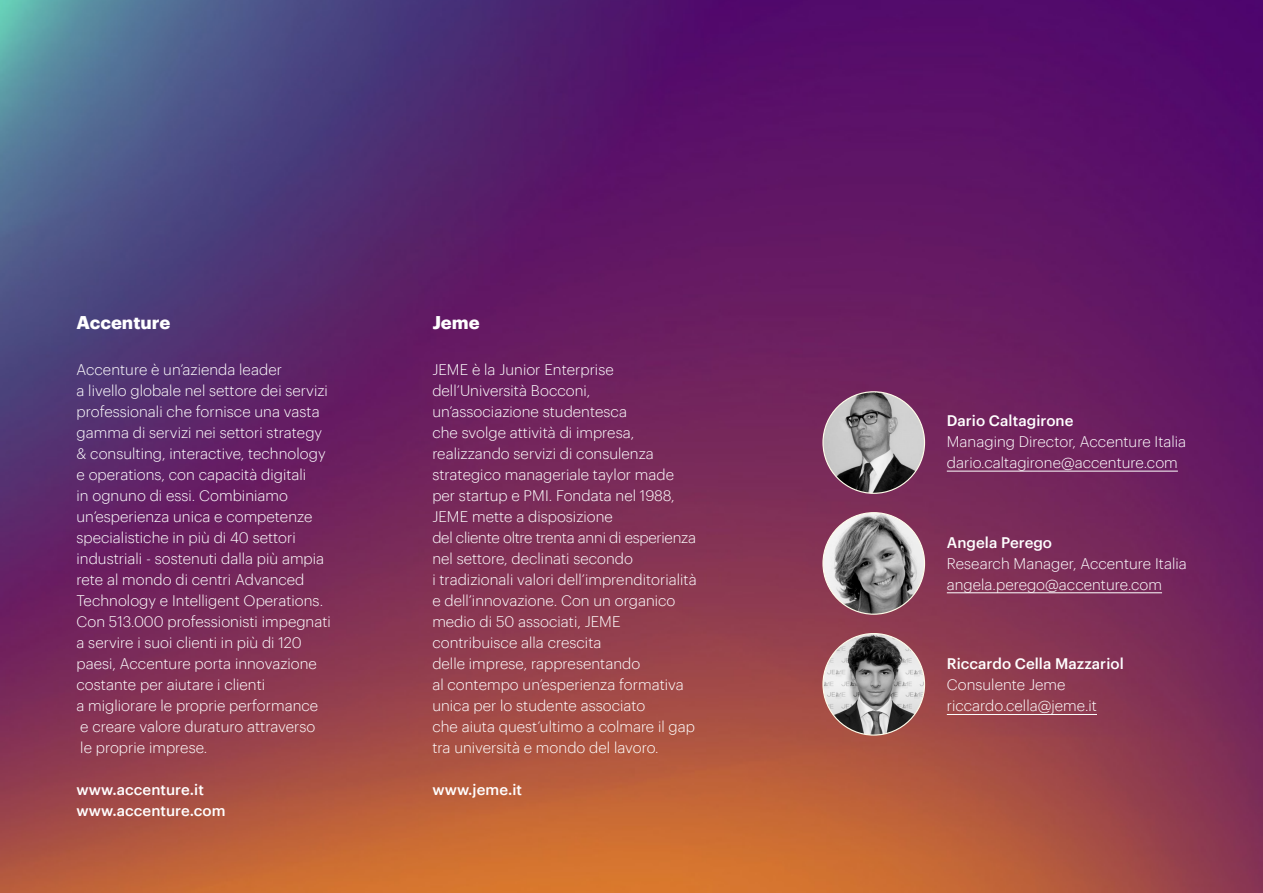
<style>
.page{position:relative;width:1263px;height:893px;background:#fff}
.page>*{position:absolute;margin:0;border:0;box-sizing:border-box;transform-origin:0 0}
.t1{font:700 18px "Graphik";color:#fff}
.t2{font:300 15px/21px "Graphik";color:#fff}
.t3{font:500 15px "Graphik";color:#fff}
.s1{font-weight:500}
</style>
<div class="page">
<img style="left:0;top:0;width:1263px;height:893px">
<hr style="left:947px;top:471px;width:231px;height:1px;background:#fff">
<hr style="left:947px;top:592px;width:215px;height:1px;background:#fff">
<hr style="left:947px;top:714px;width:150px;height:1px;background:#fff">
<img style="left:823px;top:392px;width:101px;height:101px;border-radius:51px">
<img style="left:823px;top:513px;width:101px;height:101px;border-radius:51px">
<img style="left:823px;top:634px;width:101px;height:101px;border-radius:51px">
<p class="t1" style="left:77px;top:308px;width:95px">Accenture</p>
<p class="t1" style="left:432px;top:308px;width:49px">Jeme</p>
<p class="t2" style="left:77px;top:358px;width:256px">Accenture è un’azienda leader<br>a livello globale nel settore dei servizi professionali che fornisce una vasta gamma di servizi nei settori strategy &amp; consulting, interactive, technology e operations, con capacità digitali<br>in ognuno di essi. Combiniamo un’esperienza unica e competenze specialistiche in più di 40 settori industriali - sostenuti dalla più ampia rete al mondo di centri Advanced Technology e Intelligent Operations.<br>Con 513.000 professionisti impegnati a servire i suoi clienti in più di 120 paesi, Accenture porta innovazione costante per aiutare i clienti<br>a migliorare le proprie performance<br>e creare valore duraturo attraverso<br>le proprie imprese.</p>
<p class="t3" style="left:77px;top:779px;width:129px">www.accenture.it</p>
<p class="t3" style="left:77px;top:800px;width:151px">www.accenture.com</p>
<p class="t2" style="left:432px;top:358px;width:183px">JEME è la Junior Enterprise</p>
<p class="t2" style="left:432px;top:379px;width:266px">dell’Università Bocconi, un’associazione studentesca<br>che svolge attività di impresa, realizzando servizi di consulenza strategico manageriale taylor made per startup e PMI. Fondata nel 1988, JEME mette a disposizione<br>del cliente oltre trenta anni di esperienza nel settore, declinati secondo<br>i tradizionali valori dell’imprenditorialità e dell’innovazione. Con un organico medio di 50 associati, JEME contribuisce alla crescita<br>delle imprese, rappresentando<br>al contempo un’esperienza formativa unica per lo studente associato<br>che aiuta quest’ultimo a colmare il gap tra università e mondo del lavoro.</p>
<p class="t3" style="left:432px;top:779px;width:91px">www.jeme.it</p>
<p class="t2" style="left:947px;top:409px;width:241px"><span class="s1">Dario Caltagirone<br></span>Managing Director, Accenture Italia dario.caltagirone@accenture.com</p>
<p class="t2" style="left:947px;top:531px;width:241px"><span class="s1">Angela Perego<br></span>Research Manager, Accenture Italia angela.perego@accenture.com</p>
<p class="t2" style="left:947px;top:652px;width:178px"><span class="s1">Riccardo Cella Mazzariol<br></span>Consulente Jeme riccardo.cella@jeme.it</p>
</div>
